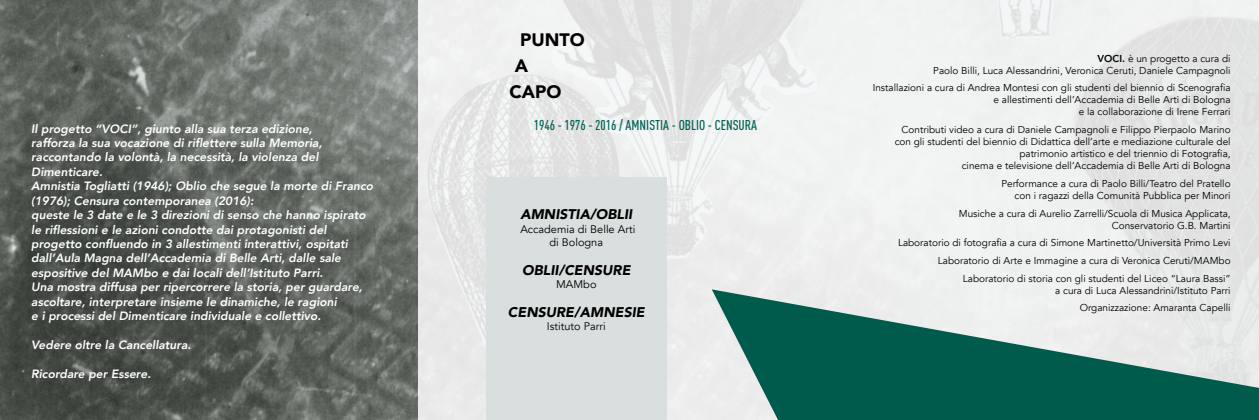
<style>
.page{position:relative;width:1259px;height:420px;background:#fff}
.page>*{position:absolute;margin:0;border:0;box-sizing:border-box;transform-origin:0 0}
.t1{font:900 18px/26px "Avenir";color:#000}
.t2{font:italic 900 14px "Avenir";color:#000}
.t3{font:500 14px "DIN Cond";color:#006156}
.t4{font:italic 800 12px/14.4px "Avenir";color:#fff}
.t5{font:11px/13.2px "Avenir";color:#000;text-align:center}
.t6{font:10px/12px "Avenir";color:#000;text-align:right}
.s1{font-weight:800}
</style>
<div class="page">
<img style="left:0;top:1px;width:418px;height:419px">
<div style="left:418px;top:1px;width:840px;height:419px;background:linear-gradient(to right,#ebecec,#eaeceb)"></div>
<svg style="left:712px;top:289px;width:546px;height:131px;background:#679a91"></svg>
<div style="left:486px;top:177px;width:180px;height:243px;background:#d9dfde"></div>
<p class="t4" style="left:31px;top:121px;width:343px">Il progetto “VOCI”, giunto alla sua terza edizione,<br>rafforza la sua vocazione di riflettere sulla Memoria, raccontando la volontà, la necessità, la violenza del Dimenticare.<br>Amnistia Togliatti (1946); Oblio che segue la morte di Franco (1976); Censura contemporanea (2016):<br>queste le 3 date e le 3 direzioni di senso che hanno ispirato le riflessioni e le azioni condotte dai protagonisti del progetto confluendo in 3 allestimenti interattivi, ospitati dall’Aula Magna dell’Accademia di Belle Arti, dalle sale espositive del MAMbo e dai locali dell’Istituto Parri.<br>Una mostra diffusa per ripercorrere la storia, per guardare, ascoltare, interpretare insieme le dinamiche, le ragioni<br>e i processi del Dimenticare individuale e collettivo.</p>
<p class="t4" style="left:31px;top:337px;width:161px">Vedere oltre la Cancellatura.</p>
<p class="t4" style="left:31px;top:366px;width:121px">Ricordare per Essere.</p>
<h1 class="t1" style="left:509px;top:28px;width:77px;text-indent:11px">PUNTO<br>A<br>CAPO</h1>
<h2 class="t3" style="left:534px;top:117px;width:225px">1946 - 1976 - 2016 / AMNISTIA - OBLIO - CENSURA</h2>
<h2 class="t2" style="left:520px;top:205px;width:113px">AMNISTIA/OBLII</h2>
<p class="t5" style="left:520px;top:222px;width:116px">Accademia di Belle Arti di Bologna</p>
<h2 class="t2" style="left:522px;top:260px;width:110px">OBLII/CENSURE</h2>
<p class="t5" style="left:556px;top:278px;width:42px">MAMbo</p>
<h2 class="t2" style="left:508px;top:302px;width:138px">CENSURE/AMNESIE</h2>
<p class="t5" style="left:547px;top:320px;width:60px">Istituto Parri</p>
<p class="t6" style="left:933px;top:53px;width:299px"><span class="s1">VOCI.</span> è un progetto a cura di<br>Paolo Billi, Luca Alessandrini, Veronica Ceruti, Daniele Campagnoli</p>
<p class="t6" style="left:872px;top:82px;width:359px">Installazioni a cura di Andrea Montesi con gli studenti del biennio di Scenografia e allestimenti dell’Accademia di Belle Arti di Bologna<br>e la collaborazione di Irene Ferrari</p>
<p class="t6" style="left:894px;top:124px;width:337px">Contributi video a cura di Daniele Campagnoli e Filippo Pierpaolo Marino con gli studenti del biennio di Didattica dell’arte e mediazione culturale del patrimonio artistico e del triennio di Fotografia,<br>cinema e televisione dell’Accademia di Belle Arti di Bologna</p>
<p class="t6" style="left:1001px;top:178px;width:231px">Performance a cura di Paolo Billi/Teatro del Pratello con i ragazzi della Comunità Pubblica per Minori</p>
<p class="t6" style="left:959px;top:207px;width:273px">Musiche a cura di Aurelio Zarrelli/Scuola di Musica Applicata,<br>Conservatorio G.B. Martini</p>
<p class="t6" style="left:898px;top:234px;width:334px;line-height:17.7px">Laboratorio di fotografia a cura di Simone Martinetto/Università Primo Levi<br>Laboratorio di Arte e Immagine a cura di Veronica Ceruti/MAMbo<br>Laboratorio di storia con gli studenti del Liceo “Laura Bassi”</p>
<p class="t6" style="left:1055px;top:281px;width:177px;line-height:17.7px">a cura di Luca Alessandrini/Istituto Parri<br>Organizzazione: Amaranta Capelli</p>
</div>
